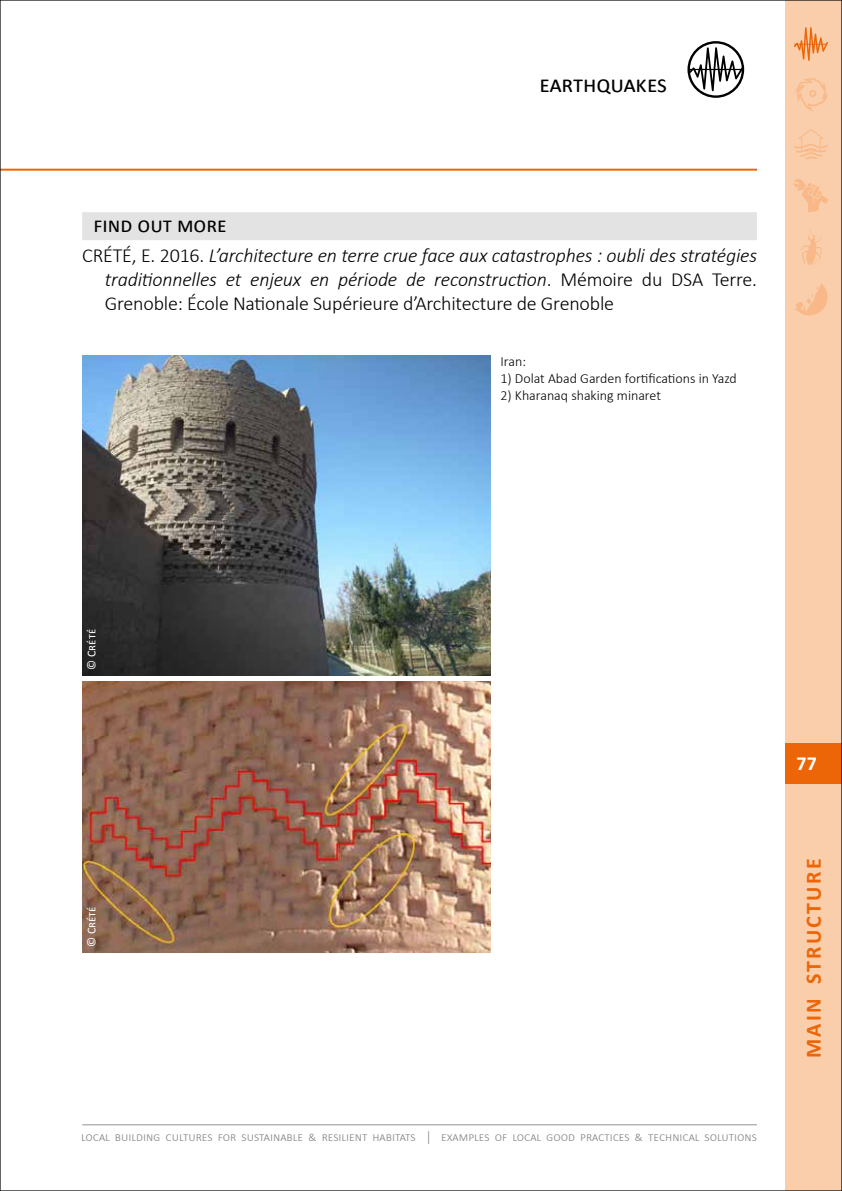
<style>
.page{position:relative;width:842px;height:1191px;background:#fff}
.page>*{position:absolute;margin:0;border:0;box-sizing:border-box;transform-origin:0 0}
.t1{font:24px "Calibri";color:#000}
.t2{font:700 22px "Calibri";letter-spacing:.1em;color:#ec6608}
.t3{font:22px "Calibri";color:#000}
.t4{font:italic 300 20px/24px "Calibri";letter-spacing:-.01em;color:#000;text-align:justify}
.t5{font:700 20px "Calibri";color:#fff}
.t6{font:300 14px "Calibri";color:#000}
.t7{font:300 13px "Calibri";color:#878787}
.t8{font:12px "Calibri";color:#fff}
.s1{font-style:normal}
</style>
<div class="page">
<hr style="left:82px;top:1124px;width:675px;height:1px;background:#929292">
<div style="left:785px;top:0;width:57px;height:1191px;background:#fbceab"></div>
<div style="left:785px;top:743px;width:57px;height:40px;background:#ec6608"></div>
<div style="left:82px;top:212px;width:675px;height:28px;background:#e3e3e3"></div>
<hr style="left:0;top:169px;width:757px;height:2px;background:#ec6608">
<svg style="left:687px;top:41px;width:57px;height:57px"></svg>
<img style="left:82px;top:355px;width:408px;height:320px">
<img style="left:82px;top:681px;width:408px;height:271px">
<svg style="left:795px;top:283px;width:32px;height:32px"></svg>
<svg style="left:800px;top:229px;width:22px;height:37px"></svg>
<svg style="left:793px;top:179px;width:35px;height:33px"></svg>
<svg style="left:795px;top:78px;width:32px;height:34px"></svg>
<svg style="left:794px;top:129px;width:34px;height:30px"></svg>
<svg style="left:794px;top:27px;width:34px;height:34px"></svg>
<hr style="left:0;top:0;width:1px;height:1191px;background:#000">
<hr style="left:841px;top:0;width:1px;height:1191px;background:#000">
<hr style="left:0;top:0;width:842px;height:1px;background:#000">
<hr style="left:0;top:1190px;width:842px;height:1px;background:#000">
<p class="t1" style="left:539px;top:69px;width:129px">earthquakes</p>
<p class="t3" style="left:94px;top:211px;width:135px">find out more</p>
<p class="t4" style="left:105px;top:243px;width:654px;text-indent:-23px"><span class="s1">CRÉTÉ, E. 2016.</span> L’architecture en terre crue face aux catastrophes : oubli des stratégies traditionnelles et enjeux en période de reconstruction<span class="s1">. Mémoire du DSA Terre.<br>Grenoble: École Nationale Supérieure d’Architecture de Grenoble</span></p>
<p class="t6" style="left:500px;top:353px;width:27px">Iran:</p>
<p class="t6" style="left:500px;top:369px;width:238px">1) Dolat Abad Garden fortifications in Yazd</p>
<p class="t6" style="left:500px;top:386px;width:162px">2) Kharanaq shaking minaret</p>
<p class="t8" style="left:84px;top:669px;width:42px;rotate:-90deg">© Crété</p>
<p class="t8" style="left:84px;top:947px;width:42px;rotate:-90deg">© Crété</p>
<p class="t7" style="left:81px;top:1128px;width:677px">local building cultures for sustainable &amp; resilient habitats │ examples of local good practices &amp; technical solutions</p>
<p class="t5" style="left:797px;top:750px;width:22px">77</p>
<p class="t2" style="left:799px;top:1058px;width:201px;rotate:-90deg">MAIN STRUCTURE</p>
</div>
